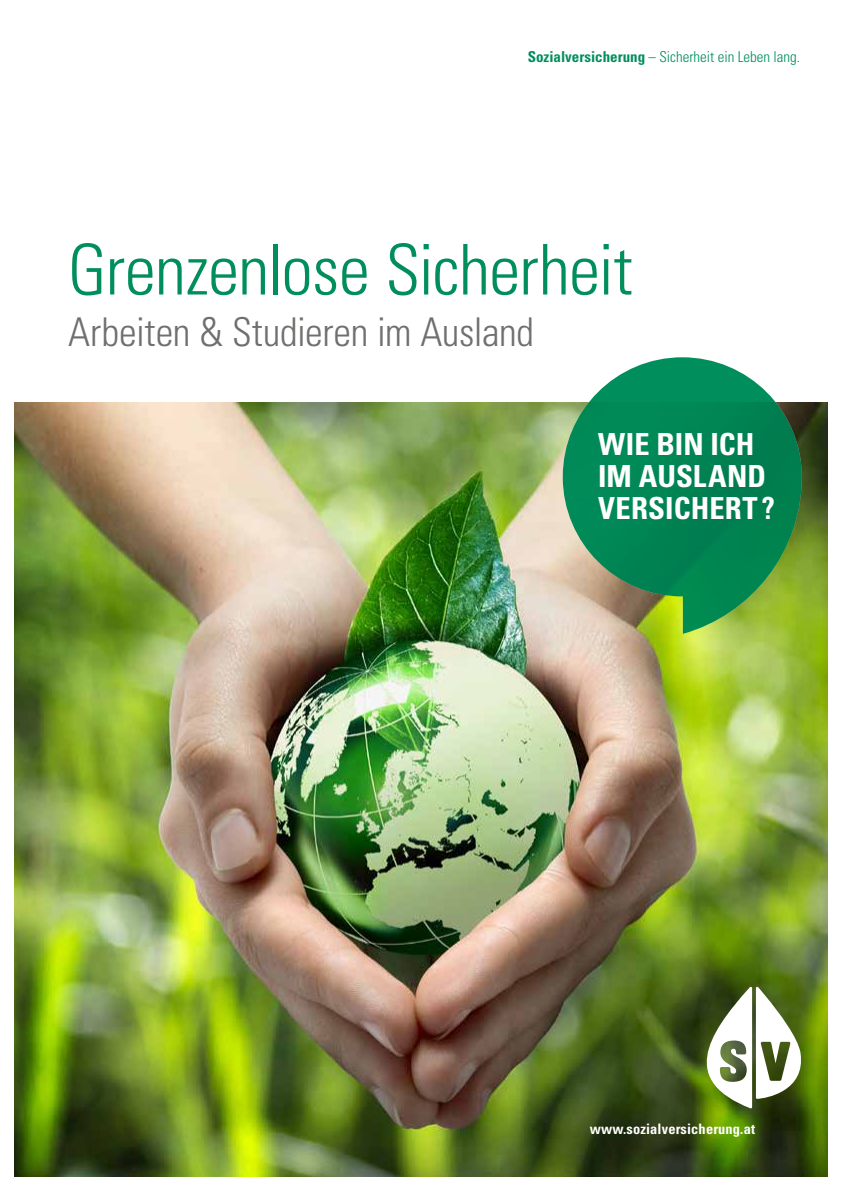
<style>
.page{position:relative;width:842px;height:1191px;background:#fff}
.page>*{position:absolute;margin:0;border:0;box-sizing:border-box;transform-origin:0 0}
.t1{font:300 condensed 70px "Univers";letter-spacing:-.01em;color:#008e5c}
.t2{font:300 condensed 39.6px "Univers";letter-spacing:-.01em;color:#6f6f6e}
.t3{font:700 condensed 30.4px/32.2px "Univers";letter-spacing:.005em;color:#fff}
.t4{font:300 condensed 15px "Univers";color:#008e5c}
.t5{font:700 condensed 14.4px "Univers";letter-spacing:.01em;color:#fff}
.s1{font-weight:700}
</style>
<div class="page">
<img style="left:14px;top:403px;width:814px;height:773px">
<svg style="left:707px;top:987px;width:94px;height:121px"></svg>
<svg style="left:563px;top:357px;width:239px;height:277px;background:#369763"></svg>
<p class="t4" style="left:528px;top:47px;width:274px"><span class="s1">Sozialversicherung</span> – Sicherheit ein Leben lang.</p>
<h1 class="t1" style="left:68px;top:228px;width:566px">Grenzenlose Sicherheit</h1>
<h2 class="t2" style="left:68px;top:308px;width:468px">Arbeiten &amp; Studieren im Ausland</h2>
<h3 class="t3" style="left:598px;top:427px;width:179px">WIE BIN ICH<br>IM AUSLAND<br>VERSICHERT?</h3>
<p class="t5" style="left:590px;top:1120px;width:167px">www.sozialversicherung.at</p>
</div>
